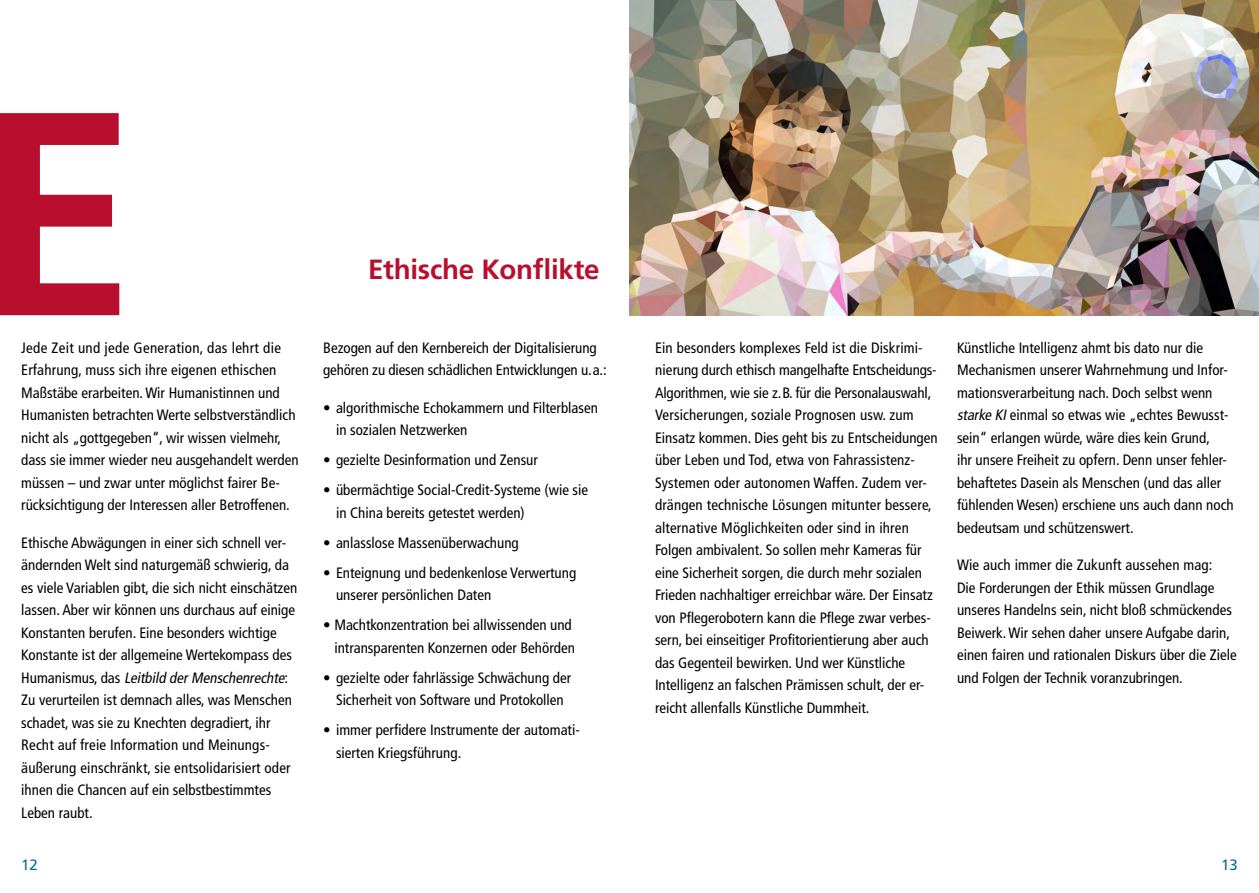
<style>
.page{position:relative;width:1259px;height:893px;background:#fff}
.page>*{position:absolute;margin:0;border:0;box-sizing:border-box;transform-origin:0 0}
.t1{font:700 289.5px "Frutiger LT Std";color:#b90f2f}
.t2{font:700 27.75px "Frutiger LT Std";letter-spacing:-.01em;color:#b90f2f}
.t3{font:condensed 15px/22.5px "Frutiger LT Std";color:#000}
.t4{font:15px "Frutiger LT Std";color:#00728b}
.s1{font-style:italic}
</style>
<div class="page">
<img style="left:629px;top:0;width:630px;height:315px">
<h1 class="t1" style="left:-24px;top:44px;width:162px">E</h1>
<p class="t3" style="left:21px;top:336px;width:279px">Jede Zeit und jede Generation, das lehrt die Erfahrung, muss sich ihre eigenen ethischen Maßstäbe erarbeiten. Wir Humanistinnen und Humanisten betrachten Werte selbstverständlich nicht als „gottgegeben“, wir wissen vielmehr, dass sie immer wieder neu ausgehandelt werden müssen – und zwar unter möglichst fairer Be&shy;rücksichtigung der Interessen aller Betroffenen.</p>
<p class="t3" style="left:21px;top:531px;width:277px">Ethische Abwägungen in einer sich schnell ver&shy;ändernden Welt sind naturgemäß schwierig, da es viele Variablen gibt, die sich nicht einschätzen lassen. Aber wir können uns durchaus auf einige Konstanten berufen. Eine besonders wichtige Konstante ist der allgemeine Wertekompass des H u m a n i s m u s, d a s <span class="s1">Leitbild derMenschenrechte</span>:<br>Zu verurteilen ist demnach alles, was Menschen schadet, was sie zu Knechten degradiert, ihr Recht auf freie Information und Meinungs&shy;äußerung einschränkt, sie entsolidarisiert oder ihnen die Chancen auf ein selbstbestimmtes Leben raubt.</p>
<h2 class="t2" style="left:368px;top:253px;width:233px">Ethische Konflikte</h2>
<p class="t3" style="left:323px;top:336px;width:285px">Bezogen auf den Kernbereich der Digitalisierung gehören zu diesen schädlichen Entwicklungen u.a.:</p>
<p class="t3" style="left:336px;top:396px;width:263px;text-indent:-13px">• algorithmische Echokammern und Filterblasen in sozialen Netzwerken</p>
<p class="t3" style="left:323px;top:449px;width:216px">• gezielte Desinformation und Zensur</p>
<p class="t3" style="left:336px;top:479px;width:254px;text-indent:-13px">• übermächtige Social-Credit-Systeme (wie sie in China bereits getestet werden)</p>
<p class="t3" style="left:323px;top:531px;width:197px">• anlasslose Massenüberwachung</p>
<p class="t3" style="left:336px;top:561px;width:242px;text-indent:-13px">• Enteignung und bedenkenlose Verwertung unserer persönlichen Daten</p>
<p class="t3" style="left:323px;top:614px;width:253px;text-align:right">• Machtkonzentration bei allwissenden und intransparenten Konzernen oder Behörden</p>
<p class="t3" style="left:323px;top:666px;width:249px;text-align:center">• gezielte oder fahrlässige Schwächung der<br>Sicherheit von Software und Protokollen</p>
<p class="t3" style="left:336px;top:719px;width:244px;text-indent:-13px">• immer perfidere Instrumente der automati&shy;sierten Kriegsführung.</p>
<p class="t3" style="left:655px;top:336px;width:284px">Ein besonders komplexes Feld ist die Diskrimi&shy;nierung durch ethisch mangelhafte Entscheidungs-Algorithmen, wie sie z.B. für die Personalauswahl, Versicherungen, soziale Prognosen usw. zum Einsatz kommen. Dies geht bis zu Entscheidungen über Leben und Tod, etwa von Fahrassistenz-Systemen oder autonomen Waffen. Zudem ver&shy;drängen technische Lösungen mitunter bessere, alternative Möglichkeiten oder sind in ihren Folgen ambivalent. So sollen mehr Kameras für eine Sicherheit sorgen, die durch mehr sozialen Frieden nachhaltiger erreichbar wäre. Der Einsatz von Pflegerobotern kann die Pflege zwar verbes&shy;sern, bei einseitiger Profitorientierung aber auch das Gegenteil bewirken. Und wer Künstliche Intelligenz an falschen Prämissen schult, der er&shy;reicht allenfalls Künstliche Dummheit.</p>
<p class="t3" style="left:957px;top:336px;width:278px">Künstliche Intelligenz ahmt bis dato nur die Mechanismen unserer Wahrnehmung und Infor&shy;mationsverarbeitung nach. Doch selbst wenn <span class="s1">starke KI</span>einmal so etwas wie „echtes Bewusst&shy;sein“ erlangen würde, wäre dies kein Grund,<br>ihr unsere Freiheit zu opfern. Denn unser fehler&shy;behaftetes Dasein als Menschen (und das aller fühlenden Wesen) erschiene uns auch dann noch bedeutsam und schützenswert.</p>
<p class="t3" style="left:957px;top:554px;width:281px">Wie auch immer die Zukunft aussehen mag:<br>Die Forderungen der Ethik müssen Grundlage unseres Handelns sein, nicht bloß schmückendes Beiwerk. Wir sehen daher unsere Aufgabe darin, einen fairen und rationalen Diskurs über die Ziele und Folgen der Technik voranzubringen.</p>
<p class="t4" style="left:21px;top:856px;width:18px">12</p>
<p class="t4" style="left:1221px;top:856px;width:18px">13</p>
</div>
